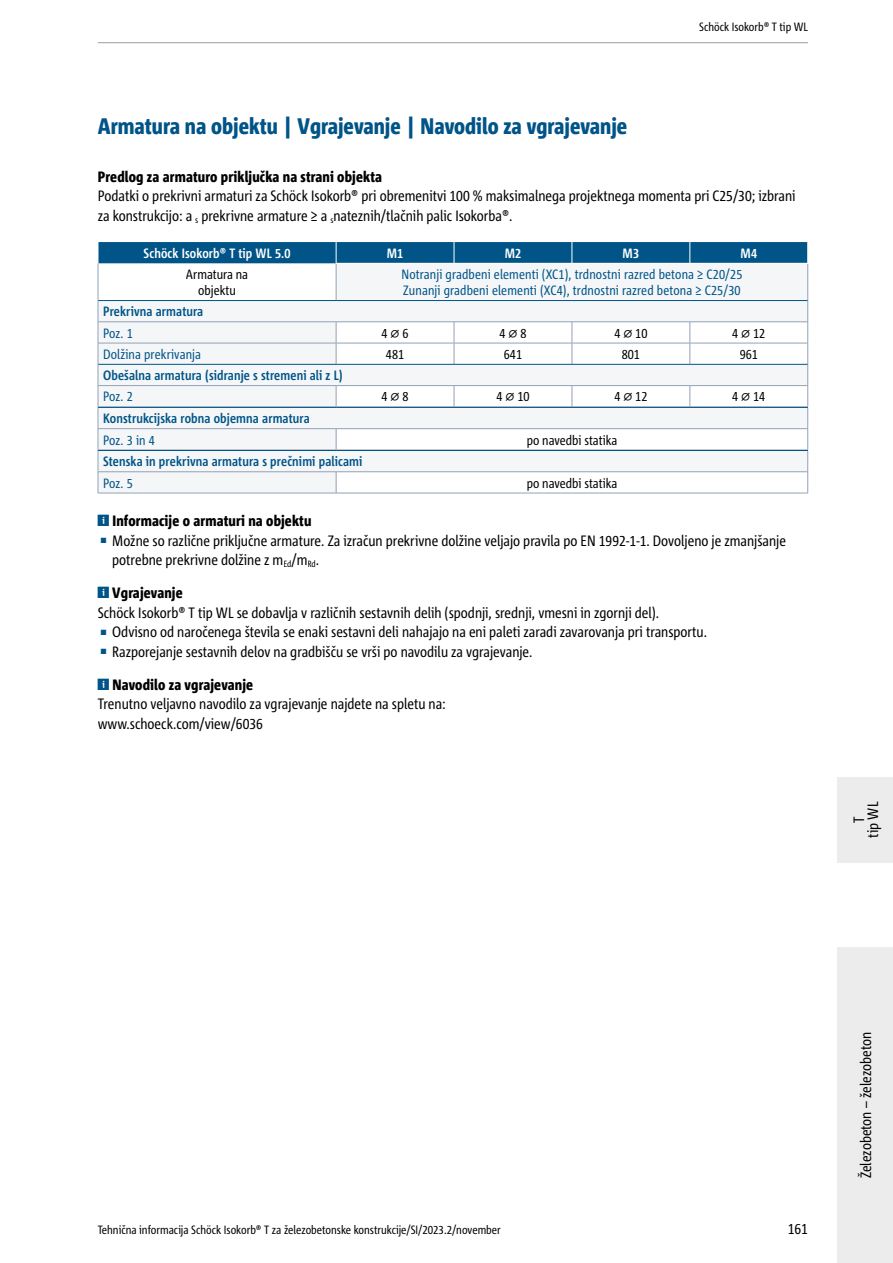
<style>
.page{position:relative;width:893px;height:1263px;background:#fff}
.page>*{position:absolute;margin:0;border:0;box-sizing:border-box;transform-origin:0 0}
.t1{font:800 condensed 22.5px "Corpid Schoeck";color:#005487}
.t2{font:condensed 15px/19.5px "Corpid Schoeck";color:#000}
.t3{font:800 condensed 15px "Corpid Schoeck";letter-spacing:.01em;color:#000}
.t4{font:condensed 13.5px/16.5px "Corpid Schoeck";letter-spacing:.01em;color:#005487}
.t5{font:700 condensed 13.5px "Corpid Schoeck";letter-spacing:.01em;color:#005487}
.t6{font:condensed 13.5px/16.5px "Corpid Schoeck";color:#000;text-align:center}
.t7{font:700 condensed 13.5px "Corpid Schoeck";letter-spacing:.01em;color:#fff}
.t8{font:condensed 12px "Corpid Schoeck";color:#000}
.s1{font-size:7.5px;color:#005487}
.s2{font-weight:800}
</style>
<div class="page">
<div style="left:838px;top:947px;width:55px;height:316px;background:#ececed"></div>
<div style="left:838px;top:777px;width:55px;height:85px;background:#ececed"></div>
<hr style="left:98px;top:42px;width:710px;height:1px;background:#9c9d9d">
<div style="left:336px;top:263px;width:472px;height:38px;background:#f5f6f8"></div>
<svg style="left:99px;top:301px;width:708px;height:106px;fill:#f5f6f8"></svg>
<svg style="left:99px;top:323px;width:708px;height:62px;fill:#f5f6f8"></svg>
<svg style="left:454px;top:323px;width:1px;height:41px"></svg>
<svg style="left:572px;top:323px;width:1px;height:41px"></svg>
<svg style="left:690px;top:323px;width:1px;height:41px"></svg>
<svg style="left:454px;top:386px;width:1px;height:21px"></svg>
<svg style="left:572px;top:386px;width:1px;height:21px"></svg>
<svg style="left:690px;top:386px;width:1px;height:21px"></svg>
<hr style="left:807px;top:263px;width:1px;height:38px;background:#93a2b6">
<hr style="left:336px;top:343px;width:118px;height:1px;background:#93a2b6">
<hr style="left:454px;top:343px;width:118px;height:1px;background:#93a2b6">
<hr style="left:572px;top:343px;width:118px;height:1px;background:#93a2b6">
<hr style="left:690px;top:343px;width:118px;height:1px;background:#93a2b6">
<hr style="left:98px;top:343px;width:238px;height:1px;background:#93a2b6">
<svg style="left:336px;top:386px;width:1px;height:21px"></svg>
<svg style="left:336px;top:323px;width:1px;height:41px"></svg>
<hr style="left:98px;top:263px;width:1px;height:38px;background:#93a2b6">
<hr style="left:336px;top:263px;width:1px;height:37px;background:#93a2b6">
<svg style="left:98px;top:242px;width:710px;height:21px;background:#035688"></svg>
<hr style="left:336px;top:263px;width:118px;height:1px;background:#fff">
<hr style="left:454px;top:263px;width:118px;height:1px;background:#fff">
<hr style="left:572px;top:263px;width:118px;height:1px;background:#fff">
<hr style="left:690px;top:263px;width:118px;height:1px;background:#fff">
<hr style="left:98px;top:300px;width:238px;height:1px;background:#005487">
<hr style="left:336px;top:300px;width:118px;height:1px;background:#005487">
<hr style="left:454px;top:300px;width:118px;height:1px;background:#005487">
<hr style="left:572px;top:300px;width:118px;height:1px;background:#005487">
<hr style="left:690px;top:300px;width:118px;height:1px;background:#005487">
<hr style="left:98px;top:322px;width:238px;height:1px;background:#93a2b6">
<hr style="left:336px;top:322px;width:118px;height:1px;background:#93a2b6">
<hr style="left:454px;top:322px;width:118px;height:1px;background:#93a2b6">
<hr style="left:572px;top:322px;width:118px;height:1px;background:#93a2b6">
<hr style="left:690px;top:322px;width:118px;height:1px;background:#93a2b6">
<hr style="left:98px;top:364px;width:238px;height:1px;background:#005487">
<hr style="left:336px;top:364px;width:118px;height:1px;background:#005487">
<hr style="left:454px;top:364px;width:118px;height:1px;background:#005487">
<hr style="left:572px;top:364px;width:118px;height:1px;background:#005487">
<hr style="left:690px;top:364px;width:118px;height:1px;background:#005487">
<hr style="left:98px;top:385px;width:238px;height:1px;background:#93a2b6">
<hr style="left:336px;top:385px;width:118px;height:1px;background:#93a2b6">
<hr style="left:454px;top:385px;width:118px;height:1px;background:#93a2b6">
<hr style="left:572px;top:385px;width:118px;height:1px;background:#93a2b6">
<hr style="left:690px;top:385px;width:118px;height:1px;background:#93a2b6">
<div style="left:98px;top:407px;width:710px;height:22px;background:#f5f6f8"></div>
<div style="left:98px;top:429px;width:238px;height:21px;background:#f5f6f8"></div>
<svg style="left:336px;top:429px;width:1px;height:21px"></svg>
<hr style="left:98px;top:407px;width:238px;height:1px;background:#005487">
<hr style="left:336px;top:407px;width:472px;height:1px;background:#005487">
<hr style="left:98px;top:428px;width:238px;height:1px;background:#93a2b6">
<hr style="left:336px;top:428px;width:472px;height:1px;background:#93a2b6">
<div style="left:98px;top:450px;width:710px;height:22px;background:#f5f6f8"></div>
<div style="left:98px;top:472px;width:238px;height:21px;background:#f5f6f8"></div>
<hr style="left:336px;top:493px;width:472px;height:1px;background:#93a2b6">
<hr style="left:98px;top:493px;width:238px;height:1px;background:#93a2b6">
<svg style="left:336px;top:472px;width:1px;height:21px"></svg>
<svg style="left:807px;top:301px;width:1px;height:192px"></svg>
<hr style="left:98px;top:450px;width:238px;height:1px;background:#005487">
<hr style="left:336px;top:450px;width:472px;height:1px;background:#005487">
<svg style="left:98px;top:301px;width:1px;height:192px"></svg>
<hr style="left:98px;top:471px;width:238px;height:1px;background:#93a2b6">
<hr style="left:336px;top:471px;width:472px;height:1px;background:#93a2b6">
<h1 class="t1" style="left:98px;top:112px;width:531px">Armatura na objektu | Vgrajevanje | Navodilo za vgrajevanje</h1>
<p class="t8" style="left:699px;top:19px;width:110px">Schöck Isokorb® T tip WL</p>
<p class="t3" style="left:98px;top:167px;width:286px">Predlog za armaturo priključka na strani objekta</p>
<p class="t2" style="left:98px;top:186px;width:699px">Podatki o prekrivni armaturi za Schöck Isokorb® pri obremenitvi 100 % maksimalnega projektnega momenta pri C25/30; izbrani za konstrukcijo: a <sub>s</sub> prekrivne armature ≥ a <sub>s</sub> nateznih/tlačnih palic Isokorba®.</p>
<p class="t7" style="left:144px;top:245px;width:148px">Schöck Isokorb® T tip WL 5.0</p>
<p class="t7" style="left:387px;top:245px;width:18px">M1</p>
<p class="t7" style="left:505px;top:245px;width:18px">M2</p>
<p class="t7" style="left:623px;top:245px;width:18px">M3</p>
<p class="t7" style="left:741px;top:245px;width:18px">M4</p>
<p class="t6" style="left:186px;top:266px;width:64px">Armatura na objektu</p>
<p class="t4" style="left:401px;top:266px;width:342px">Notranji gradbeni elementi (XC1), trdnostni razred betona ≥ C20/25<br>Zunanji gradbeni elementi (XC4), trdnostni razred betona ≥ C25/30</p>
<p class="t5" style="left:103px;top:303px;width:102px">Prekrivna armatura</p>
<p class="t4" style="left:103px;top:325px;width:31px">Poz. 1</p>
<p class="t6" style="left:382px;top:325px;width:29px">4 ⌀ 6</p>
<p class="t6" style="left:499px;top:325px;width:29px">4 ⌀ 8</p>
<p class="t6" style="left:614px;top:325px;width:35px">4 ⌀ 10</p>
<p class="t6" style="left:732px;top:325px;width:35px">4 ⌀ 12</p>
<p class="t4" style="left:103px;top:346px;width:100px">Dolžina prekrivanja</p>
<p class="t6" style="left:386px;top:346px;width:20px">481</p>
<p class="t6" style="left:504px;top:346px;width:20px">641</p>
<p class="t6" style="left:622px;top:346px;width:20px">801</p>
<p class="t6" style="left:740px;top:346px;width:20px">961</p>
<p class="t5" style="left:103px;top:367px;width:241px">Obešalna armatura (sidranje s stremeni ali z L)</p>
<p class="t4" style="left:103px;top:388px;width:31px">Poz. 2</p>
<p class="t6" style="left:382px;top:388px;width:29px">4 ⌀ 8</p>
<p class="t6" style="left:496px;top:388px;width:35px">4 ⌀ 10</p>
<p class="t6" style="left:614px;top:388px;width:35px">4 ⌀ 12</p>
<p class="t6" style="left:732px;top:388px;width:35px">4 ⌀ 14</p>
<p class="t5" style="left:103px;top:410px;width:208px">Konstrukcijska robna objemna armatura</p>
<p class="t4" style="left:103px;top:431px;width:53px">Poz. 3 in 4</p>
<p class="t6" style="left:527px;top:431px;width:92px">po navedbi statika</p>
<p class="t5" style="left:103px;top:453px;width:261px">Stenska in prekrivna armatura s prečnimi palicami</p>
<p class="t4" style="left:103px;top:474px;width:31px">Poz. 5</p>
<p class="t6" style="left:527px;top:474px;width:92px">po navedbi statika</p>
<p class="t3" style="left:112px;top:511px;width:201px">Informacije o armaturi na objektu</p>
<p class="t2" style="left:112px;top:530px;width:675px;text-indent:-12px"><span class="s1">■</span> Možne so različne priključne armature. Za izračun prekrivne dolžine veljajo pravila po EN 1992-1-1. Dovoljeno je zmanjšanje potrebne prekrivne dolžine z m<sub>Ed</sub>/m<sub>Rd</sub>.</p>
<p class="t3" style="left:112px;top:583px;width:72px">Vgrajevanje</p>
<p class="t2" style="left:98px;top:602px;width:563px">Schöck Isokorb® T tip WL se dobavlja v različnih sestavnih delih (spodnji, srednji, vmesni in zgornji del).</p>
<p class="t2" style="left:100px;top:622px;width:608px"><span class="s1">■</span> Odvisno od naročenega števila se enaki sestavni deli nahajajo na eni paleti zaradi zavarovanja pri transportu.</p>
<p class="t2" style="left:112px;top:635px;width:422px;line-height:33px;text-indent:-12px"><span class="s1">■</span> Razporejanje sestavnih delov na gradbišču se vrši po navodilu za vgrajevanje.<br><span class="s2">Navodilo za vgrajevanje</span></p>
<p class="t2" style="left:98px;top:694px;width:350px">Trenutno veljavno navodilo za vgrajevanje najdete na spletu na: www.schoeck.com/view/6036</p>
<p class="t2" style="left:852px;top:837px;width:37px;line-height:14.1px;text-align:center;rotate:-90deg">T<br>tip WL</p>
<p class="t8" style="left:98px;top:1222px;width:405px">Tehnična informacija Schöck Isokorb® T za železobetonske konstrukcije/SI/2023.2/november</p>
<p class="t2" style="left:788px;top:1219px;width:22px">161</p>
<p class="t2" style="left:856px;top:1178px;width:148px;rotate:-90deg">Železobeton – železobeton</p>
</div>
